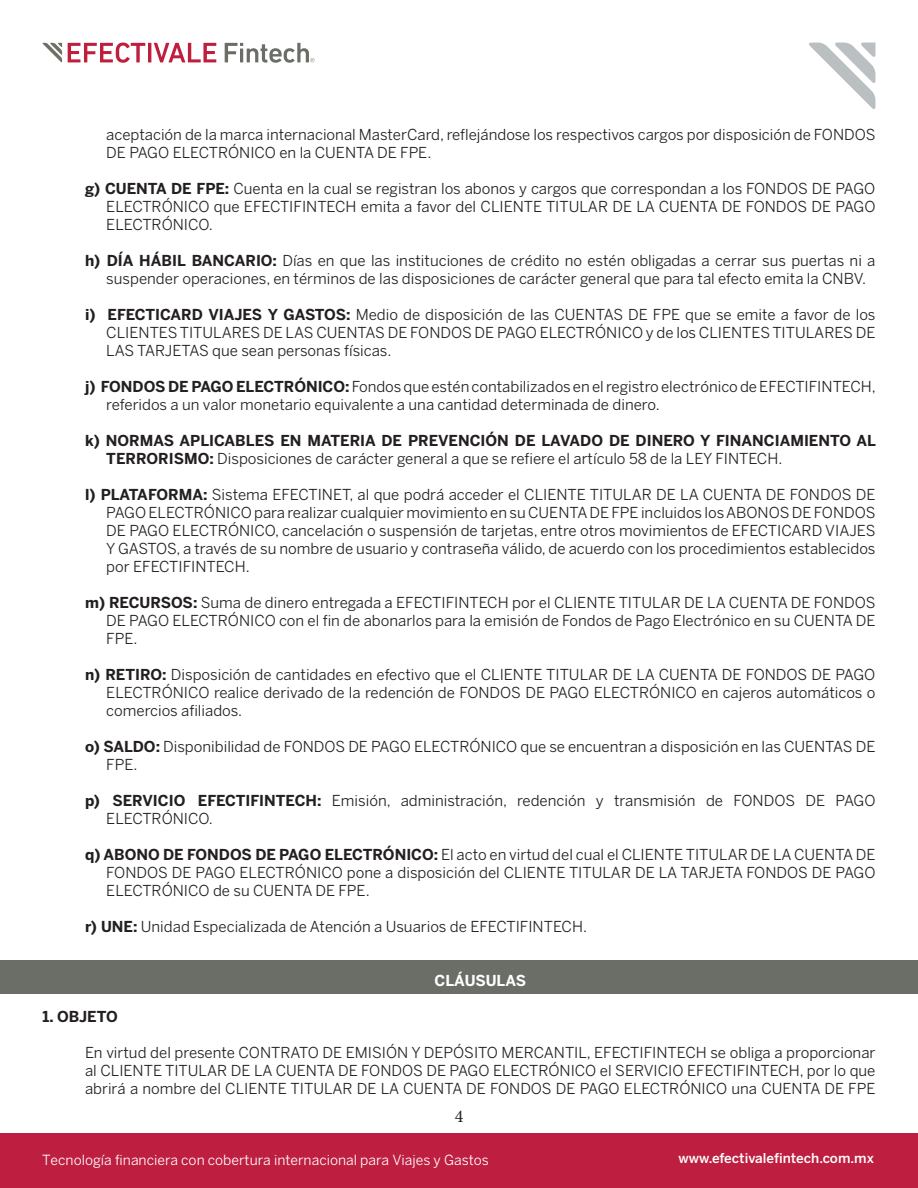
<style>
.page{position:relative;width:918px;height:1188px;background:#fff}
.page>*{position:absolute;margin:0;border:0;box-sizing:border-box;transform-origin:0 0}
.t1{font:18px "Minion Pro";color:#231f20}
.t2{font:15px/18px "Benton Sans";color:#231f20;text-align:justify}
.t3{font:700 15px/18px "Benton Sans";color:#231f20}
.t4{font:700 15px "Benton Sans";color:#fff}
.t5{font:13.95px "Benton Sans";color:#fff}
.t6{font:500 13.5px "Benton Sans";color:#fff}
.s1{font-weight:700}
.s2{font-weight:400}
</style>
<div class="page">
<div style="left:0;top:1134px;width:918px;height:54px;background:#be1e3f"></div>
<svg style="left:809px;top:43px;width:66px;height:66px"></svg>
<div style="left:0;top:961px;width:918px;height:33px;background:#6a6e67"></div>
<svg style="left:68px;top:43px;width:77px;height:20px"></svg>
<hr style="left:148px;top:43px;width:3px;height:19px;background:#bf1f3d">
<svg style="left:154px;top:43px;width:62px;height:19px"></svg>
<svg style="left:225px;top:43px;width:90px;height:20px"></svg>
<svg style="left:42px;top:43px;width:20px;height:20px"></svg>
<p class="t2" style="left:106px;top:125px;width:771px">aceptación de la marca internacional MasterCard, reflejándose los respectivos cargos por disposición de FONDOS<br>DE PAGO ELECTRÓNICO en la CUENTA DE FPE.</p>
<p class="t2" style="left:106px;top:179px;width:771px;text-indent:-21px"><span class="s1">g) CUENTA DE FPE:</span> Cuenta en la cual se registran los abonos y cargos que correspondan a los FONDOS DE PAGO ELECTRÓNICO que EFECTIFINTECH emita a favor del CLIENTE TITULAR DE LA CUENTA DE FONDOS DE PAGO ELECTRÓNICO.</p>
<p class="t2" style="left:106px;top:251px;width:771px;text-indent:-21px"><span class="s1">h) DÍA HÁBIL BANCARIO:</span> Días en que las instituciones de crédito no estén obligadas a cerrar sus puertas ni a suspender operaciones, en términos de las disposiciones de carácter general que para tal efecto emita la CNBV.</p>
<p class="t2" style="left:106px;top:305px;width:771px;text-indent:-21px"><span class="s1">i) EFECTICARD VIAJES Y GASTOS:</span> Medio de disposición de las CUENTAS DE FPE que se emite a favor de los CLIENTES TITULARES DE LAS CUENTAS DE FONDOS DE PAGO ELECTRÓNICO y de los CLIENTES TITULARES DE LAS TARJETAS que sean personas físicas.</p>
<p class="t2" style="left:106px;top:377px;width:771px;text-indent:-21px"><span class="s1">j) FONDOS DE PAGO ELECTRÓNICO:</span> Fondos que estén contabilizados en el registro electrónico de EFECTIFINTECH, referidos a un valor monetario equivalente a una cantidad determinada de dinero.</p>
<p class="t3" style="left:106px;top:431px;width:771px;text-indent:-21px">k) NORMAS APLICABLES EN MATERIA DE PREVENCIÓN DE LAVADO DE DINERO Y FINANCIAMIENTO AL<br>TERRORISMO: <span class="s2">Disposiciones de carácter general a que se refiere el artículo 58 de la LEY FINTECH.</span></p>
<p class="t2" style="left:106px;top:485px;width:771px;text-indent:-21px"><span class="s1">l) PLATAFORMA:</span> Sistema EFECTINET, al que podrá acceder el CLIENTE TITULAR DE LA CUENTA DE FONDOS DE PAGO ELECTRÓNICO para realizar cualquier movimiento en su CUENTA DE FPE incluidos los ABONOS DE FONDOS DE PAGO ELECTRÓNICO, cancelación o suspensión de tarjetas, entre otros movimientos de EFECTICARD VIAJES Y GASTOS, a través de su nombre de usuario y contraseña válido, de acuerdo con los procedimientos establecidos por EFECTIFINTECH.</p>
<p class="t2" style="left:106px;top:593px;width:771px;text-indent:-21px"><span class="s1">m) RECURSOS:</span> Suma de dinero entregada a EFECTIFINTECH por el CLIENTE TITULAR DE LA CUENTA DE FONDOS DE PAGO ELECTRÓNICO con el fin de abonarlos para la emisión de Fondos de Pago Electrónico en su CUENTA DE FPE.</p>
<p class="t2" style="left:106px;top:665px;width:771px;text-indent:-21px"><span class="s1">n) RETIRO:</span> Disposición de cantidades en efectivo que el CLIENTE TITULAR DE LA CUENTA DE FONDOS DE PAGO ELECTRÓNICO realice derivado de la redención de FONDOS DE PAGO ELECTRÓNICO en cajeros automáticos o comercios afiliados.</p>
<p class="t2" style="left:106px;top:737px;width:771px;text-indent:-21px"><span class="s1">o) SALDO:</span> Disponibilidad de FONDOS DE PAGO ELECTRÓNICO que se encuentran a disposición en las CUENTAS DE<br>FPE.</p>
<p class="t2" style="left:106px;top:791px;width:771px;text-indent:-21px"><span class="s1">p) SERVICIO EFECTIFINTECH:</span> Emisión, administración, redención y transmisión de FONDOS DE PAGO<br>ELECTRÓNICO.</p>
<p class="t2" style="left:106px;top:845px;width:771px;text-indent:-21px"><span class="s1">q) ABONO DE FONDOS DE PAGO ELECTRÓNICO:</span> El acto en virtud del cual el CLIENTE TITULAR DE LA CUENTA DE FONDOS DE PAGO ELECTRÓNICO pone a disposición del CLIENTE TITULAR DE LA TARJETA FONDOS DE PAGO ELECTRÓNICO de su CUENTA DE FPE.</p>
<p class="t2" style="left:85px;top:917px;width:503px"><span class="s1">r) UNE:</span> Unidad Especializada de Atención a Usuarios de EFECTIFINTECH.</p>
<p class="t4" style="left:434px;top:971px;width:93px">CLÁUSULAS</p>
<p class="t3" style="left:43px;top:1007px;width:77px">1. OBJETO</p>
<p class="t2" style="left:85px;top:1043px;width:792px">En virtud del presente CONTRATO DE EMISIÓN Y DEPÓSITO MERCANTIL, EFECTIFINTECH se obliga a proporcionar al CLIENTE TITULAR DE LA CUENTA DE FONDOS DE PAGO ELECTRÓNICO el SERVICIO EFECTIFINTECH, por lo que abrirá a nombre del CLIENTE TITULAR DE LA CUENTA DE FONDOS DE PAGO ELECTRÓNICO una CUENTA DE FPE</p>
<p class="t1" style="left:455px;top:1105px;width:10px">4</p>
<p class="t5" style="left:42px;top:1151px;width:448px">Tecnología financiera con cobertura internacional para Viajes y Gastos</p>
<p class="t6" style="left:678px;top:1150px;width:197px">www.efectivalefintech.com.mx</p>
</div>
